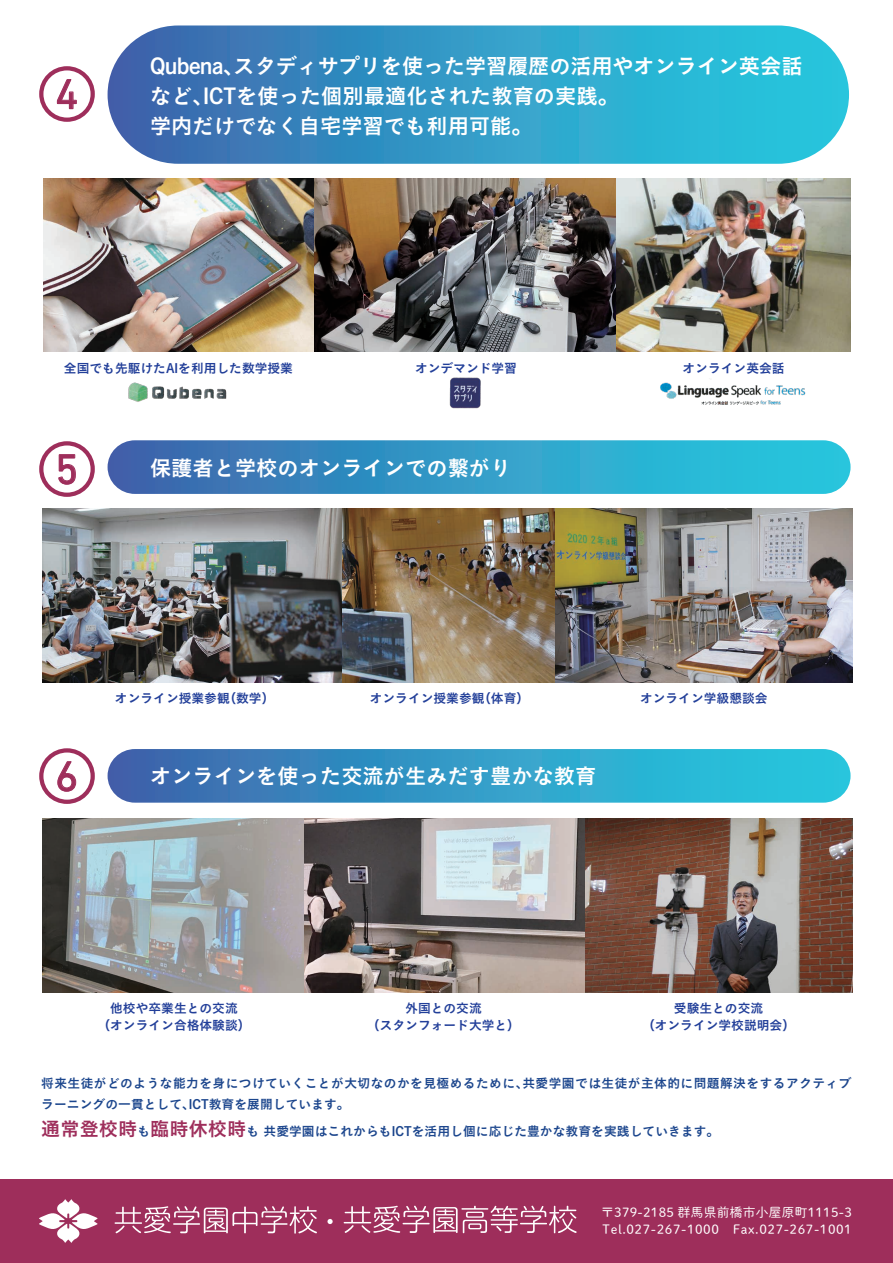
<style>
.page{position:relative;width:893px;height:1263px;background:#fff}
.page>*{position:absolute;margin:0;border:0;box-sizing:border-box;transform-origin:0 0}
.t1{font:42.9px "DIN Next LT Pro";color:#9e2e5b}
.t2{font:21.3px/29.7px "Koburina Go Std W6";color:#fff}
.t3{font:12.75px/17px "Koburina Go Std W6";color:#223f99;text-align:center}
.t4{font:12.75px/21.3px "Koburina Go Std W6";letter-spacing:.035em;color:#1c468d}
.t5{font:12.75px/17px "Shuei M Go Std L";letter-spacing:.03em;color:#fff}
.t6{font:12.75px "Koburina Go Std W6";letter-spacing:.005em;color:#1c468d}
.s1{font-size:19.2px;color:#9e2e5b}
</style>
<div class="page">
<div style="left:0;top:1179px;width:893px;height:84px;background:#9e2e5b"></div>
<img style="left:42px;top:819px;width:810px;height:174px">
<img style="left:42px;top:508px;width:810px;height:174px">
<img style="left:44px;top:178px;width:806px;height:174px">
<svg style="left:108px;top:440px;width:743px;height:54px;background:#369cc8"></svg>
<svg style="left:108px;top:25px;width:741px;height:139px;background:#3a9fc9"></svg>
<svg style="left:41px;top:68px;width:52px;height:52px"></svg>
<div style="left:39px;top:66px;width:56px;height:56px;border:4px solid #9e2e5b;border-radius:50%"></div>
<svg style="left:57px;top:79px;width:20px;height:30px"></svg>
<svg style="left:41px;top:443px;width:52px;height:52px"></svg>
<div style="left:39px;top:441px;width:56px;height:56px;border:4px solid #9e2e5b;border-radius:50%"></div>
<svg style="left:58px;top:454px;width:18px;height:31px"></svg>
<svg style="left:41px;top:750px;width:52px;height:52px"></svg>
<div style="left:39px;top:748px;width:56px;height:56px;border:4px solid #9e2e5b;border-radius:50%"></div>
<svg style="left:57px;top:761px;width:19px;height:31px"></svg>
<svg style="left:108px;top:749px;width:743px;height:54px;background:#369cc8"></svg>
<svg style="left:39px;top:1199px;width:59px;height:44px"></svg>
<svg style="left:344px;top:1206px;width:233px;height:27px"></svg>
<svg style="left:115px;top:1206px;width:202px;height:27px"></svg>
<svg style="left:327px;top:1219px;width:6px;height:5px"></svg>
<img style="left:128px;top:382px;width:99px;height:20px">
<img style="left:660px;top:382px;width:146px;height:23px">
<img style="left:449px;top:377px;width:32px;height:32px">
<h1 class="t1" style="left:55px;top:69px;width:25px">4</h1>
<h2 class="t2" style="left:150px;top:52px;width:654px">Qubena、スタディサプリを使った学習履歴の活用やオンライン英会話など、ICTを使った個別最適化された教育の実践。<br>学内だけでなく自宅学習でも利用可能。</h2>
<p class="t3" style="left:64px;top:360px;width:231px">全国でも先駆けたAIを利用した数学授業</p>
<p class="t3" style="left:415px;top:360px;width:104px">オンデマンド学習</p>
<p class="t3" style="left:682px;top:360px;width:104px">オンライン英会話</p>
<h1 class="t1" style="left:55px;top:444px;width:25px">5</h1>
<h2 class="t2" style="left:150px;top:453px;width:363px">保護者と学校のオンラインでの繋がり</h2>
<h1 class="t1" style="left:55px;top:751px;width:25px">6</h1>
<p class="t3" style="left:115px;top:690px;width:161px">オンライン授業参観（数学）</p>
<p class="t3" style="left:370px;top:690px;width:161px">オンライン授業参観（体育）</p>
<p class="t3" style="left:640px;top:690px;width:129px">オンライン学級懇談会</p>
<h2 class="t2" style="left:150px;top:762px;width:448px">オンラインを使った交流が生みだす豊かな教育</h2>
<p class="t3" style="left:97px;top:1000px;width:155px">他校や卒業生との交流<br>（オンライン合格体験談）</p>
<p class="t3" style="left:367px;top:1000px;width:155px">外国との交流<br>（スタンフォード大学と）</p>
<p class="t3" style="left:642px;top:1000px;width:155px">受験生との交流<br>（オンライン学校説明会）</p>
<p class="t4" style="left:41px;top:1073px;width:812px">将来生徒がどのような能力を身につけていくことが大切なのかを見極めるために、共愛学園では生徒が主体的に問題解決をするアクティブラーニングの一貫として、ICT教育を展開しています。</p>
<p class="t6" style="left:41px;top:1121px;width:680px"><span class="s1">通常登校時</span>も<span class="s1">臨時休校時</span>も共愛学園はこれからもICTを活用し個に応じた豊かな教育を実践していきます。</p>
<p class="t5" style="left:601px;top:1203px;width:252px">〒379-2185 群馬県前橋市小屋原町1115-3<br>Tel.027-267-1000　Fax.027-267-1001</p>
</div>
